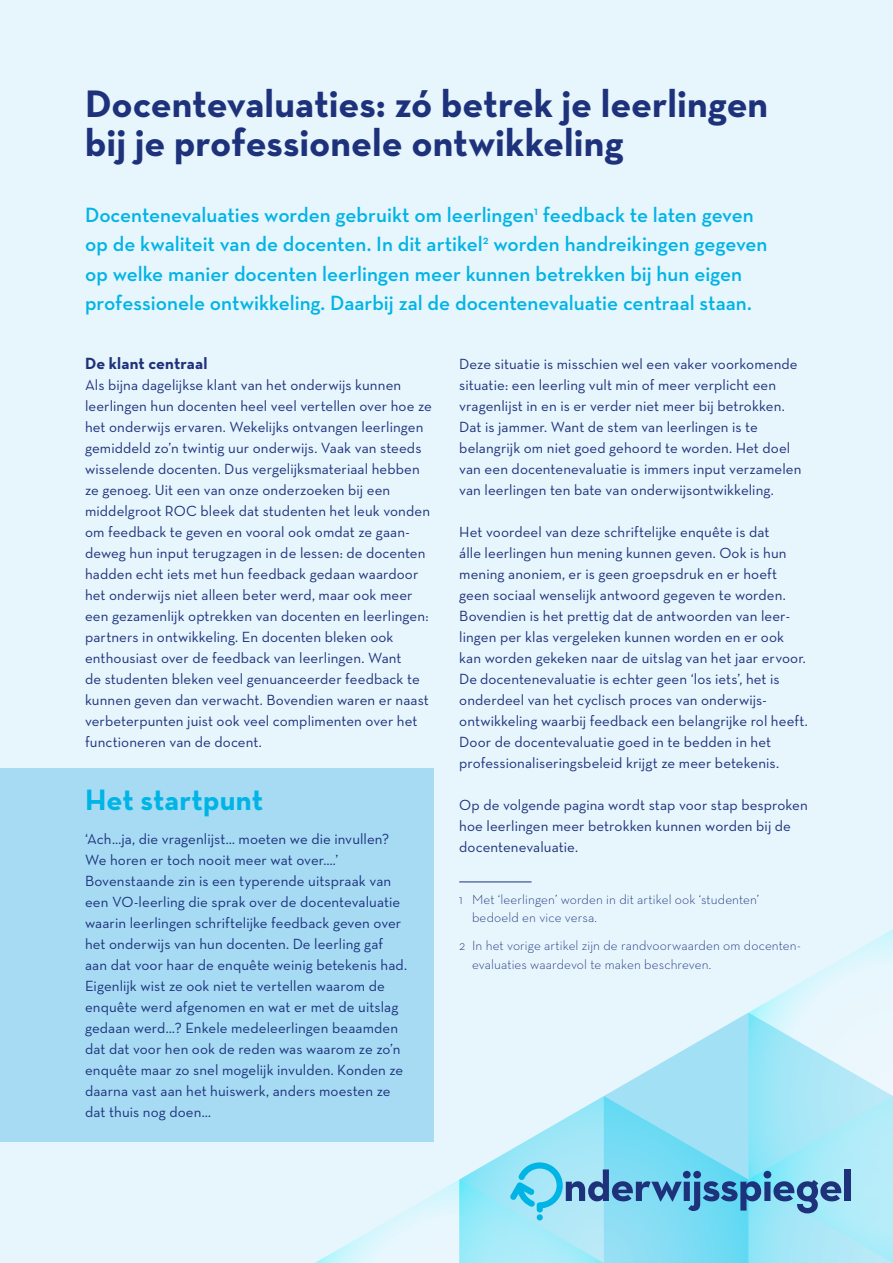
<style>
.page{position:relative;width:893px;height:1263px;background:#e7f5fd}
.page>*{position:absolute;margin:0;border:0;box-sizing:border-box;transform-origin:0 0}
.t1{font:700 39px/39px "Neutra Text";color:#1d327b}
.t2{font:700 30px "Neutra Text";letter-spacing:.005em;color:#00b4e5}
.t3{font:600 21px/29.4px "Neutra Text";color:#00b4e5}
.t4{font:700 16.5px "Neutra Text";letter-spacing:.01em;color:#1d327b}
.t5{font:15px/21px "Neutra Text";letter-spacing:.005em;color:#1d327b}
.t6{font:300 13.5px/18.9px "Neutra Text";letter-spacing:.005em;color:#1d327b}
</style>
<div class="page">
<svg style="left:604px;top:1013px;width:144px;height:83px"></svg>
<svg style="left:748px;top:929px;width:145px;height:167px"></svg>
<svg style="left:315px;top:1096px;width:578px;height:167px"></svg>
<div style="left:0;top:768px;width:434px;height:373px;background:#a7dbf4"></div>
<hr style="left:459px;top:881px;width:72px;height:1px;background:#1d327b">
<h1 class="t1" style="left:85px;top:83px;width:685px">Docentevaluaties: zó betrek je leerlingen bij je professionele ontwikkeling</h1>
<p class="t3" style="left:85px;top:200px;width:684px">Docentenevaluaties worden gebruikt om leerlingen<sup>1</sup> feedback te laten geven op de kwaliteit van de docenten. In dit artikel<sup>2</sup> worden handreikingen gegeven op welke manier docenten leerlingen meer kunnen betrekken bij hun eigen professionele ontwikkeling. Daarbij zal de docentenevaluatie centraal staan.</p>
<p class="t4" style="left:85px;top:353px;width:124px">De klant centraal</p>
<p class="t5" style="left:85px;top:374px;width:348px">Als bijna dagelijkse klant van het onderwijs kunnen leerlingen hun docenten heel veel vertellen over hoe ze het onderwijs ervaren. Wekelijks ontvangen leerlingen gemiddeld zo’n twintig uur onderwijs. Vaak van steeds wisselende docenten. Dus vergelijksmateriaal hebben ze genoeg. Uit een van onze onderzoeken bij een middelgroot ROC bleek dat studenten het leuk vonden om feedback te geven en vooral ook omdat ze gaan&shy;deweg hun input terugzagen in de lessen: de docenten hadden echt iets met hun feedback gedaan waardoor het onderwijs niet alleen beter werd, maar ook meer een gezamenlijk optrekken van docenten en leerlingen: partners in ontwikkeling. En docenten bleken ook enthousiast over de feedback van leerlingen. Want<br>de studenten bleken veel genuanceerder feedback te kunnen geven dan verwacht. Bovendien waren er naast verbeterpunten juist ook veel complimenten over het functioneren van de docent.</p>
<h2 class="t2" style="left:85px;top:781px;width:180px">Het startpunt</h2>
<p class="t5" style="left:85px;top:828px;width:324px">‘Ach…ja, die vragenlijst… moeten we die invullen?<br>We horen er toch nooit meer wat over….’ Bovenstaande zin is een typerende uitspraak van een VO-leerling die sprak over de docentevaluatie waarin leerlingen schriftelijke feedback geven over het onderwijs van hun docenten. De leerling gaf aan dat voor haar de enquête weinig betekenis had.<br>Eigenlijk wist ze ook niet te vertellen waarom de enquête werd afgenomen en wat er met de uitslag gedaan werd…? Enkele medeleerlingen beaamden dat dat voor hen ook de reden was waarom ze zo’n enquête maar zo snel mogelijk invulden. Konden ze daarna vast aan het huiswerk, anders moesten ze dat thuis nog doen…</p>
<p class="t5" style="left:459px;top:353px;width:344px">Deze situatie is misschien wel een vaker voorkomende situatie: een leerling vult min of meer verplicht een vragenlijst in en is er verder niet meer bij betrokken.<br>Dat is jammer. Want de stem van leerlingen is te belangrijk om niet goed gehoord te worden. Het doel van een docentenevaluatie is immers input verzamelen van leerlingen ten bate van onderwijsontwikkeling.</p>
<p class="t5" style="left:459px;top:521px;width:350px">Het voordeel van deze schriftelijke enquête is dat<br>álle leerlingen hun mening kunnen geven. Ook is hun mening anoniem, er is geen groepsdruk en er hoeft geen sociaal wenselijk antwoord gegeven te worden.<br>Bovendien is het prettig dat de antwoorden van leer&shy;lingen per klas vergeleken kunnen worden en er ook kan worden gekeken naar de uitslag van het jaar ervoor.<br>De docentenevaluatie is echter geen ‘los iets’, het is onderdeel van het cyclisch proces van onderwijs&shy;ontwikkeling waarbij feedback een belangrijke rol heeft.<br>Door de docentevaluatie goed in te bedden in het professionaliseringsbeleid krijgt ze meer betekenis.</p>
<p class="t5" style="left:459px;top:794px;width:350px">Op de volgende pagina wordt stap voor stap besproken hoe leerlingen meer betrokken kunnen worden bij de docentenevaluatie.</p>
<p class="t6" style="left:472px;top:889px;width:289px;text-indent:-13px">1 Met ‘leerlingen’ worden in dit artikel ook ‘studenten’ bedoeld en vice versa.</p>
<p class="t6" style="left:472px;top:935px;width:330px;text-indent:-13px">2 In het vorige artikel zijn de randvoorwaarden om docenten&shy;evaluaties waardevol te maken beschreven.</p>
</div>
